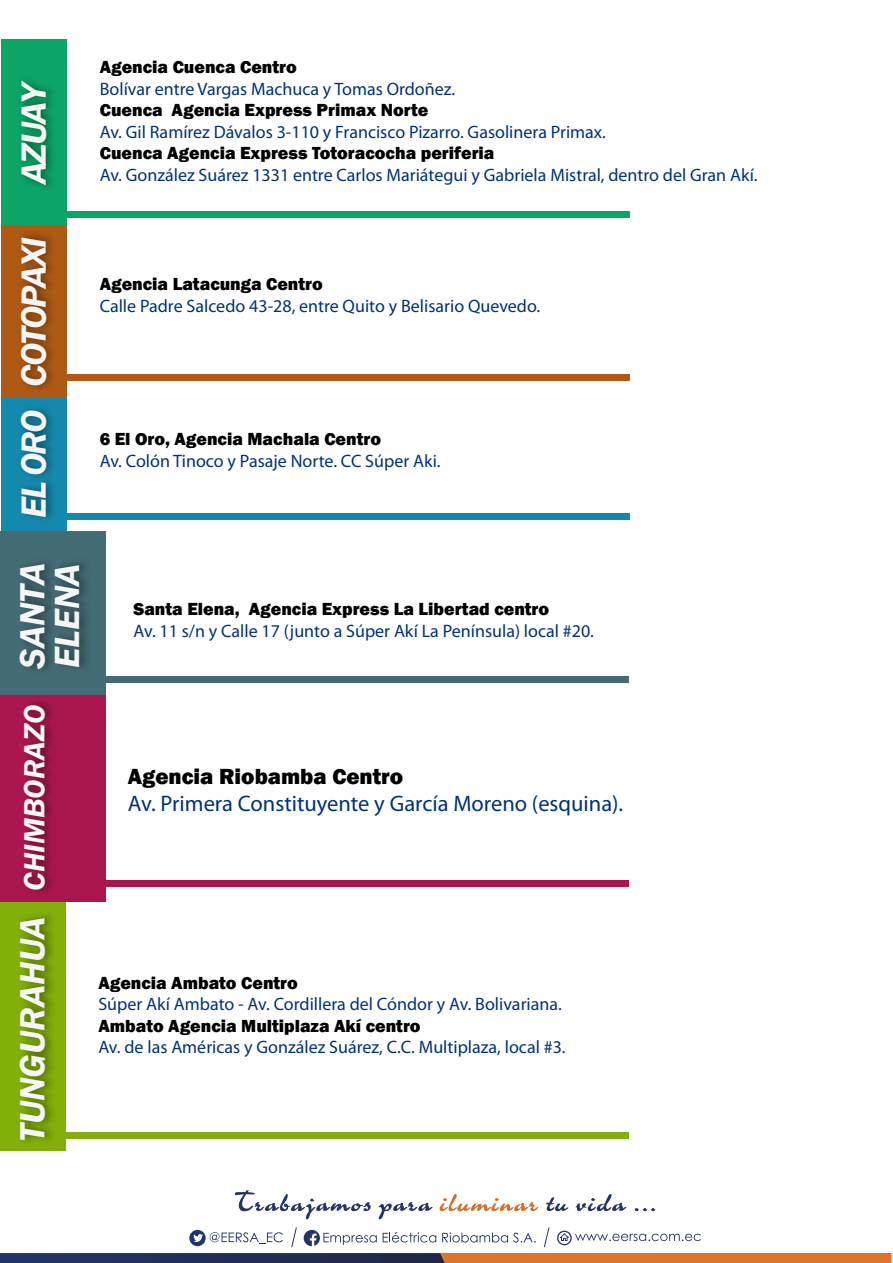
<style>
.page{position:relative;width:893px;height:1263px;background:#fff}
.page>*{position:absolute;margin:0;border:0;box-sizing:border-box;transform-origin:0 0}
.t1{font:italic 600 36px/34.5px "Franklin Gothic";letter-spacing:-.005em;color:#f5f5f5}
.t2{font:italic 600 30px "Franklin Gothic";color:#f5f5f5}
.t3{font:22.5px "Myriad Pro";color:#003279}
.t4{font:800 22.5px "Franklin Gothic";color:#000}
.t5{font:18px "Myriad Pro";color:#003279}
.t6{font:800 18px "Franklin Gothic";color:#000}
</style>
<div class="page">
<svg style="left:0;top:1253px;width:383px;height:10px;background:#222f5a"></svg>
<svg style="left:634px;top:1208px;width:21px;height:3px"></svg>
<svg style="left:546px;top:1197px;width:23px;height:15px"></svg>
<svg style="left:235px;top:1190px;width:136px;height:29px"></svg>
<svg style="left:575px;top:1194px;width:52px;height:18px"></svg>
<svg style="left:378px;top:1194px;width:161px;height:25px"></svg>
<svg style="left:291px;top:1227px;width:6px;height:21px"></svg>
<svg style="left:383px;top:1227px;width:509px;height:36px"></svg>
<svg style="left:304px;top:1230px;width:73px;height:16px"></svg>
<svg style="left:189px;top:1230px;width:94px;height:16px"></svg>
<div style="left:1px;top:39px;width:65px;height:190px;background:#0ca566"></div>
<img style="left:21px;top:71px;width:46px;height:126px">
<div style="left:63px;top:211px;width:567px;height:6px;background:#0ca566"></div>
<div style="left:1px;top:226px;width:65px;height:172px;background:#af5a14"></div>
<img style="left:9px;top:227px;width:64px;height:303px">
<div style="left:63px;top:375px;width:567px;height:6px;background:#af5a14"></div>
<svg style="left:1px;top:399px;width:65px;height:132px;background:#137fa1"></svg>
<div style="left:63px;top:514px;width:567px;height:6px;background:#1589ad"></div>
<div style="left:0;top:531px;width:105px;height:164px;background:#446c75"></div>
<img style="left:23px;top:552px;width:83px;height:124px">
<div style="left:61px;top:676px;width:567px;height:6px;background:#446c75"></div>
<div style="left:0;top:901px;width:65px;height:249px;background:#82af09"></div>
<img style="left:7px;top:906px;width:65px;height:245px">
<div style="left:61px;top:1132px;width:567px;height:6px;background:#82af09"></div>
<div style="left:0;top:695px;width:105px;height:206px;background:#aa174f"></div>
<img style="left:13px;top:701px;width:56px;height:201px">
<div style="left:61px;top:880px;width:567px;height:6px;background:#aa174f"></div>
<h1 class="t1" style="left:17px;top:184px;width:105px;rotate:-90deg">AZUAY</h1>
<p class="t6" style="left:100px;top:55px;width:199px">Agencia Cuenca Centro</p>
<p class="t5" style="left:100px;top:78px;width:357px">Bolívar entre Vargas Machuca y Tomas Ordoñez.</p>
<p class="t6" style="left:100px;top:99px;width:330px">Cuenca Agencia Express Primax Norte</p>
<p class="t5" style="left:100px;top:121px;width:508px">Av. Gil Ramírez Dávalos 3-110 y Francisco Pizarro. Gasolinera Primax.</p>
<p class="t6" style="left:100px;top:142px;width:396px">Cuenca Agencia Express Totoracocha periferia</p>
<p class="t5" style="left:100px;top:164px;width:659px">Av. González Suárez 1331 entre Carlos Mariátegui y Gabriela Mistral, dentro del Gran Akí.</p>
<h1 class="t1" style="left:17px;top:387px;width:151px;rotate:-90deg">COTOPAXI</h1>
<h1 class="t1" style="left:17px;top:518px;width:110px;rotate:-90deg">EL ORO</h1>
<h1 class="t1" style="left:15px;top:669px;width:109px;rotate:-90deg">SANTA<br>ELENA</h1>
<h2 class="t2" style="left:15px;top:891px;width:188px;rotate:-90deg">CHIMBORAZO</h2>
<h1 class="t1" style="left:15px;top:1142px;width:228px;rotate:-90deg">TUNGURAHUA</h1>
<p class="t6" style="left:100px;top:273px;width:225px">Agencia Latacunga Centro</p>
<p class="t5" style="left:100px;top:295px;width:442px">Calle Padre Salcedo 43-28, entre Quito y Belisario Quevedo.</p>
<p class="t6" style="left:100px;top:428px;width:283px">6 El Oro, Agencia Machala Centro</p>
<p class="t5" style="left:100px;top:450px;width:342px">Av. Colón Tinoco y Pasaje Norte. CC Súper Aki.</p>
<p class="t6" style="left:133px;top:597px;width:417px">Santa Elena, Agencia Express La Libertad centro</p>
<p class="t5" style="left:133px;top:620px;width:462px">Av. 11 s/n y Calle 17 (junto a Súper Akí La Península) local #20.</p>
<p class="t4" style="left:128px;top:761px;width:277px">Agencia Riobamba Centro</p>
<p class="t3" style="left:128px;top:789px;width:497px">Av. Primera Constituyente y García Moreno (esquina).</p>
<p class="t6" style="left:98px;top:971px;width:201px">Agencia Ambato Centro</p>
<p class="t5" style="left:98px;top:993px;width:465px">Súper Akí Ambato - Av. Cordillera del Cóndor y Av. Bolivariana.</p>
<p class="t6" style="left:98px;top:1014px;width:324px">Ambato Agencia Multiplaza Akí centro</p>
<p class="t5" style="left:98px;top:1036px;width:469px">Av. de las Américas y González Suárez, C.C. Multiplaza, local #3.</p>
</div>
